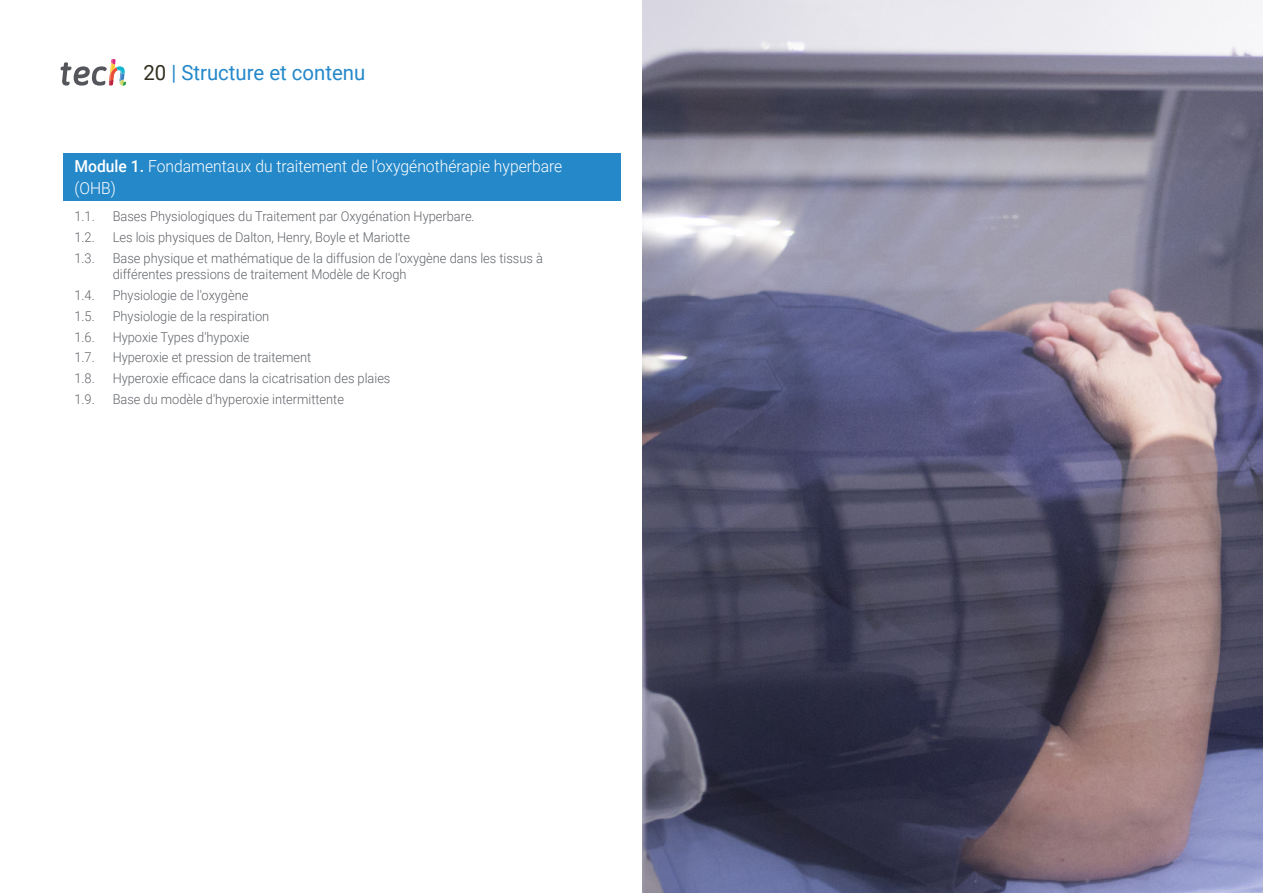
<style>
.page{position:relative;width:1263px;height:893px;background:#fff}
.page>*{position:absolute;margin:0;border:0;box-sizing:border-box;transform-origin:0 0}
.t1{font:21px "Roboto";color:#2488c9}
.t2{font:300 16.5px/22.5px "Roboto";color:#fff;scale:.95 1}
.t3{font:300 13.5px/16.5px "Roboto";color:#61646a;scale:.95 1}
.s1{color:#312e20}
.s2{font-weight:500}
</style>
<div class="page">
<div style="left:63px;top:153px;width:558px;height:48px;background:#2488c9"></div>
<img style="left:642px;top:0;width:621px;height:893px">
<svg style="left:61px;top:59px;width:65px;height:27px"></svg>
<h1 class="t1" style="left:144px;top:57px;width:223px"><span class="s1">20</span> | Structure et contenu</h1>
<p class="t2" style="left:74px;top:154px;width:515px"><span class="s2">Module 1.</span> Fondamentaux du traitement de l’oxygénothérapie hyperbare (OHB)</p>
<p class="t3" style="left:74px;top:208px;width:23px">1.1.</p>
<p class="t3" style="left:113px;top:208px;width:383px">Bases Physiologiques du Traitement par Oxygénation Hyperbare.</p>
<p class="t3" style="left:74px;top:229px;width:23px">1.2.</p>
<p class="t3" style="left:113px;top:229px;width:314px">Les lois physiques de Dalton, Henry, Boyle et Mariotte</p>
<p class="t3" style="left:74px;top:249px;width:23px">1.3.</p>
<p class="t3" style="left:113px;top:249px;width:454px">Base physique et mathématique de la diffusion de l'oxygène dans les tissus à différentes pressions de traitement Modèle de Krogh</p>
<p class="t3" style="left:74px;top:287px;width:23px">1.4.</p>
<p class="t3" style="left:113px;top:287px;width:144px">Physiologie de l'oxygène</p>
<p class="t3" style="left:74px;top:307px;width:23px">1.5.</p>
<p class="t3" style="left:113px;top:307px;width:166px">Physiologie de la respiration</p>
<p class="t3" style="left:74px;top:328px;width:23px">1.6.</p>
<p class="t3" style="left:113px;top:328px;width:146px">Hypoxie Types d'hypoxie</p>
<p class="t3" style="left:74px;top:349px;width:23px">1.7.</p>
<p class="t3" style="left:113px;top:349px;width:211px">Hyperoxie et pression de traitement</p>
<p class="t3" style="left:74px;top:370px;width:23px">1.8.</p>
<p class="t3" style="left:113px;top:370px;width:294px">Hyperoxie efficace dans la cicatrisation des plaies</p>
<p class="t3" style="left:74px;top:390px;width:23px">1.9.</p>
<p class="t3" style="left:113px;top:390px;width:245px">Base du modèle d'hyperoxie intermittente</p>
</div>
